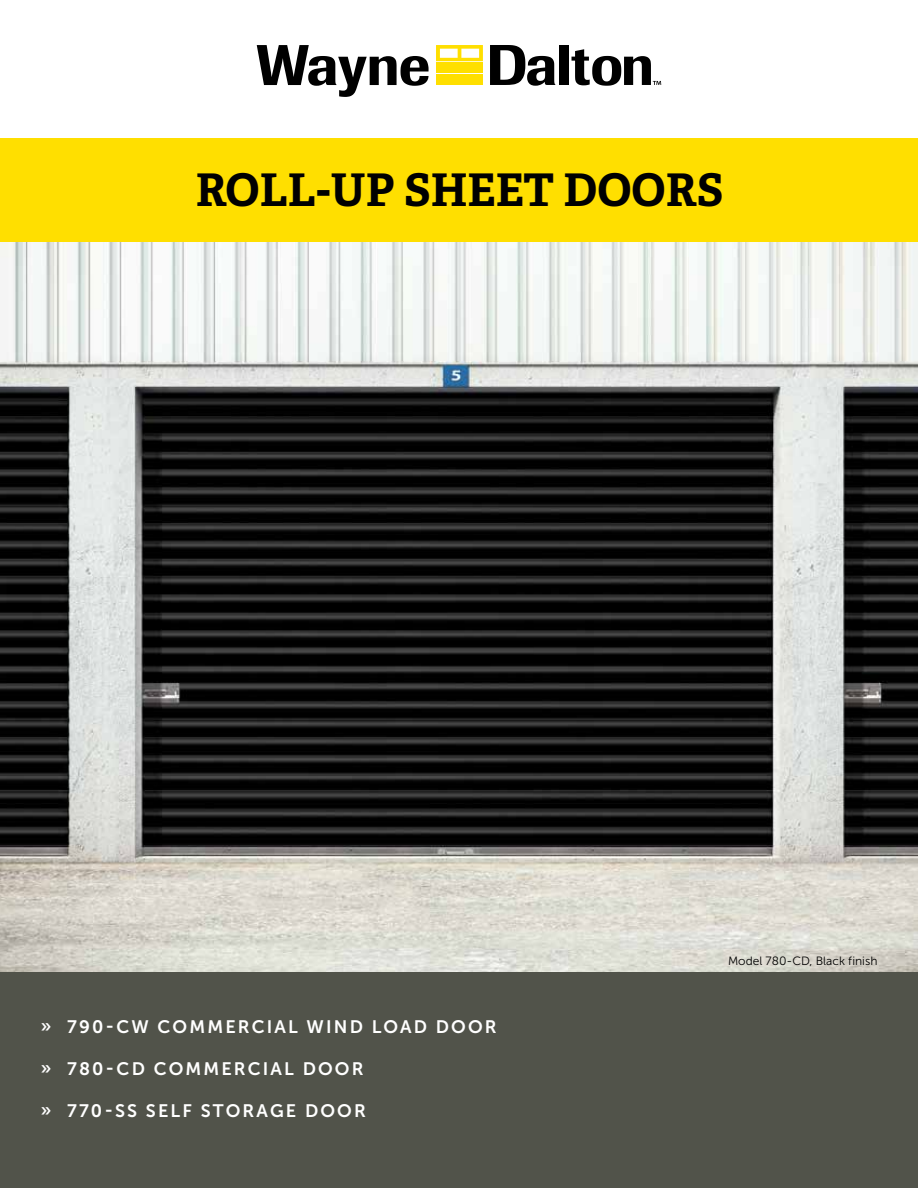
<style>
.page{position:relative;width:918px;height:1188px;background:#fff}
.page>*{position:absolute;margin:0;border:0;box-sizing:border-box;transform-origin:0 0}
.t1{font:700 45px "Adelle PE";color:#000}
.t2{font:18px "Museo Sans 700";letter-spacing:.12em;color:#fff}
.t3{font:12px "Museo Sans 300";color:#000}
</style>
<div class="page">
<img style="left:0;top:242px;width:918px;height:731px">
<div style="left:0;top:138px;width:918px;height:104px;background:#ffdf00"></div>
<div style="left:0;top:973px;width:918px;height:215px;background:#51534a"></div>
<svg style="left:490px;top:45px;width:65px;height:41px"></svg>
<div style="left:559px;top:45px;width:9px;height:40px;background:#000"></div>
<svg style="left:257px;top:45px;width:172px;height:52px"></svg>
<div style="left:436px;top:62px;width:47px;height:11px;background:#ffdf00"></div>
<div style="left:436px;top:74px;width:47px;height:11px;background:#ffdf00"></div>
<svg style="left:436px;top:45px;width:47px;height:16px"></svg>
<svg style="left:572px;top:49px;width:89px;height:37px"></svg>
<h1 class="t1" style="left:196px;top:158px;width:529px">ROLL-UP SHEET DOORS</h1>
<p class="t2" style="left:40px;top:1017px;width:458px">» 790-CW COMMERCIAL WIND LOAD DOOR</p>
<p class="t2" style="left:40px;top:1059px;width:325px">» 780-CD COMMERCIAL DOOR</p>
<p class="t2" style="left:40px;top:1100px;width:327px">» 770-SS SELF STORAGE DOOR</p>
<p class="t3" style="left:728px;top:954px;width:151px">Model 780-CD, Black finish</p>
</div>
